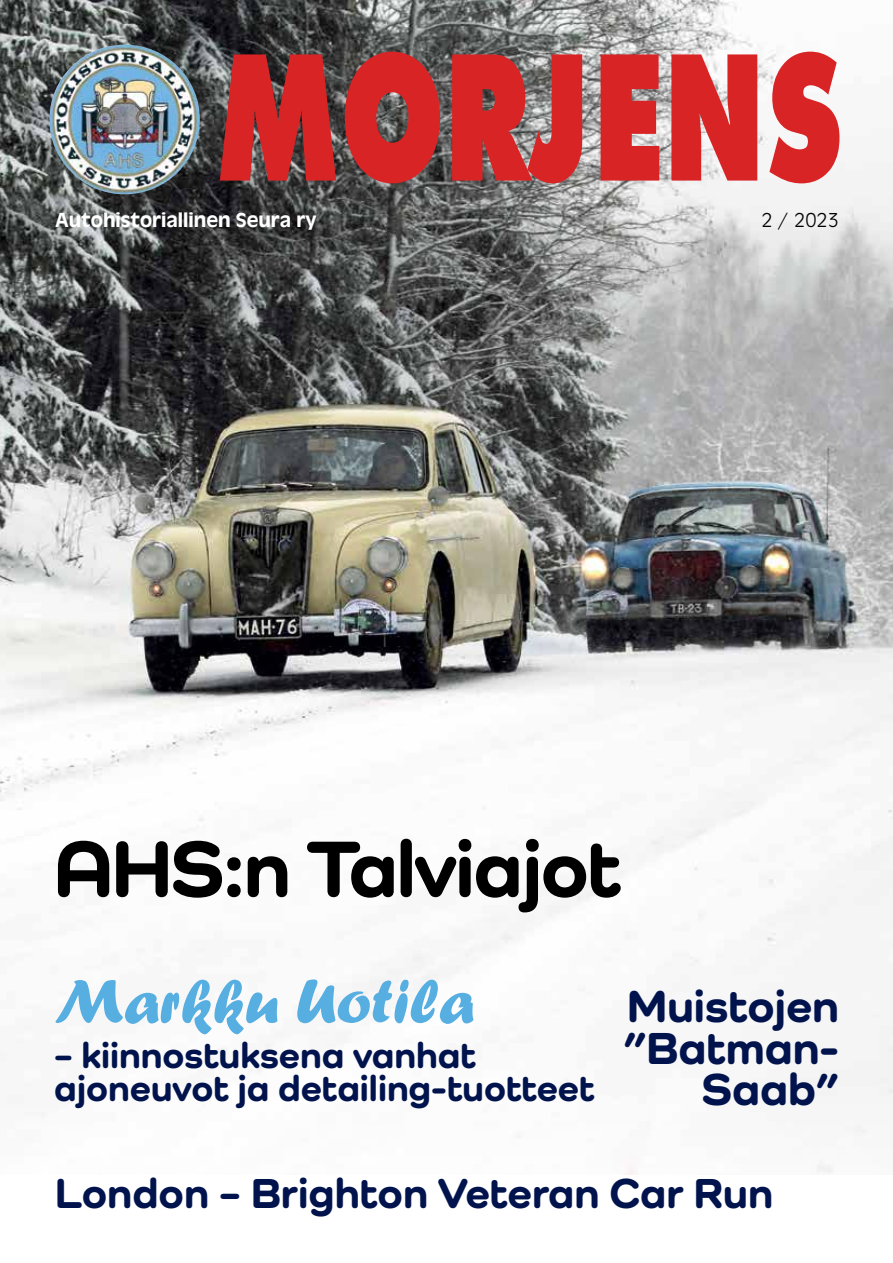
<style>
.page{position:relative;width:893px;height:1263px;background:#fff}
.page>*{position:absolute;margin:0;border:0;box-sizing:border-box;transform-origin:0 0}
.t1{font:800 189.15px "Futura PT";letter-spacing:-.01em;color:#d92425;scale:.68 1}
.t2{font:800 82.05px "Como";letter-spacing:-.02em;color:#000}
.t3{font:64.35px "Forte";color:#56aee1}
.t4{font:800 46.35px/41.7px "Como";color:#00134d;text-align:right}
.t5{font:800 43.35px "Como";color:#00134d}
.t6{font:800 37.35px/33px "Como";color:#00134d}
.t7{font:500 21px "Antique Oli";color:#fff}
.t8{font:300 21px "Antique Oli";color:#000}
</style>
<div class="page">
<img style="left:0;top:0;width:893px;height:1175px">
<img style="left:49px;top:45px;width:151px;height:149px;border-radius:75px">
<h1 class="t1" style="left:215px;top:-3px;width:927px">MORJENS</h1>
<p class="t8" style="left:762px;top:209px;width:79px">2 / 2023</p>
<p class="t7" style="left:55px;top:208px;width:263px">Autohistoriallinen Seura ry</p>
<h2 class="t2" style="left:54px;top:818px;width:569px">AHS:n Talviajot</h2>
<h3 class="t3" style="left:54px;top:964px;width:422px">Markku Uotila</h3>
<p class="t6" style="left:54px;top:1038px;width:542px">– kiinnostuksena vanhat ajoneuvot ja detailing-tuotteet</p>
<p class="t4" style="left:624px;top:984px;width:217px">Muistojen ”Batman-<br>Saab”</p>
<p class="t5" style="left:55px;top:1166px;width:719px">London – Brighton Veteran Car Run</p>
</div>
